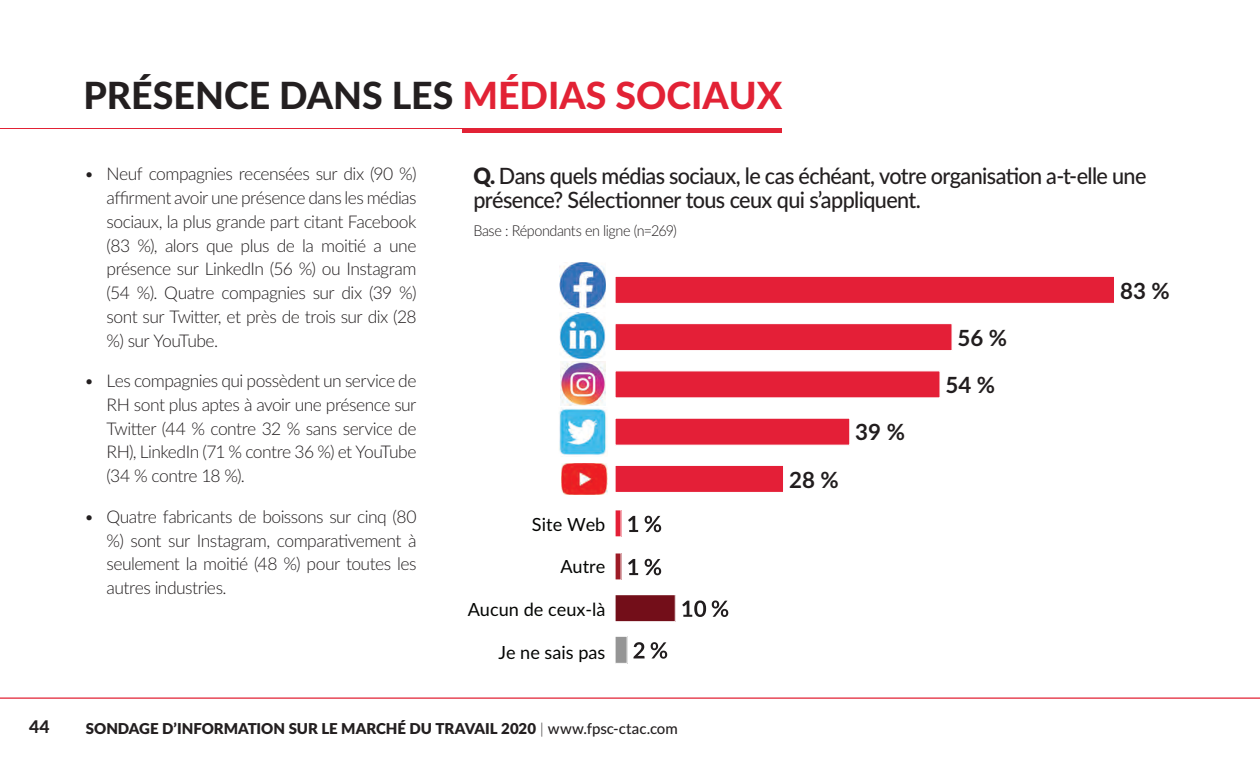
<style>
.page{position:relative;width:1260px;height:765px;background:#fff}
.page>*{position:absolute;margin:0;border:0;box-sizing:border-box;transform-origin:0 0}
.body_text{font:800 37.5px "Lato";color:#231f20}
.title_1{font:500 22.5px/23.8px "Lato";letter-spacing:-.025em;color:#231f20;scale:.96 1}
.t1{font:700 22.25px/47.2px "Lato";color:#211d1e;text-align:center}
.t2{font:18.12px "Lato";color:#040503}
.t3{font:300 17.5px/23.8px "Lato";letter-spacing:-.035em;color:#231f20;text-align:justify}
.t4{font:800 17.5px "Lato";color:#231f20}
.t5{font:900 15px "Lato";color:#231f20}
.title_1-2{font:300 15px "Lato";letter-spacing:-.035em;color:#231f20;scale:.96 1}
.s1{color:#e22235}
.s2{font-weight:900}
.s3{font-weight:300}
.s4{font-weight:500}
</style>
<div class="page">
<hr style="left:0;top:128px;width:781px;height:1px;background:#e22235">
<hr style="left:463px;top:128px;width:319px;height:4px;background:#e22235">
<svg style="left:615px;top:510px;width:7px;height:27px"></svg>
<svg style="left:615px;top:553px;width:7px;height:27px"></svg>
<svg style="left:615px;top:595px;width:61px;height:27px;background:#7c1d27"></svg>
<svg style="left:615px;top:276px;width:499px;height:216px"></svg>
<svg style="left:628px;top:516px;width:10px;height:16px"></svg>
<svg style="left:645px;top:516px;width:16px;height:16px"></svg>
<svg style="left:628px;top:559px;width:10px;height:16px"></svg>
<svg style="left:645px;top:559px;width:16px;height:16px"></svg>
<svg style="left:682px;top:600px;width:24px;height:17px"></svg>
<svg style="left:712px;top:601px;width:16px;height:16px"></svg>
<svg style="left:615px;top:636px;width:30px;height:28px"></svg>
<svg style="left:651px;top:642px;width:16px;height:17px"></svg>
<img style="left:560px;top:263px;width:45px;height:45px">
<img style="left:559px;top:408px;width:47px;height:47px">
<img style="left:559px;top:313px;width:46px;height:45px">
<img style="left:561px;top:361px;width:44px;height:45px">
<img style="left:561px;top:463px;width:46px;height:32px">
<hr style="left:0;top:697px;width:1260px;height:2px;background:#e22235">
<p class="body_text" style="left:83px;top:67px;width:700px">PRÉSENCE DANS LES <span class="s1">MÉDIAS SOCIAUX</span></p>
<p class="t3" style="left:107px;top:162px;width:311px;text-indent:-22px">• Neuf compagnies recensées sur dix (90 %) affirment avoir une présence dans les médias sociaux, la plus grande part citant Facebook (83 %), alors que plus de la moitié a une présence sur LinkedIn (56 %) ou Instagram (54 %). Quatre compagnies sur dix (39 %) sont sur Twitter, et près de trois sur dix (28 %) sur YouTube.</p>
<p class="t3" style="left:107px;top:368px;width:311px;text-indent:-22px">• Les compagnies qui possèdent un service de RH sont plus aptes à avoir une présence sur Twitter (44 % contre 32 % sans service de RH), LinkedIn (71 % contre 36 %) et YouTube (34 % contre 18 %).</p>
<p class="t3" style="left:107px;top:504px;width:311px;text-indent:-22px">• Quatre fabricants de boissons sur cinq (80 %) sont sur Instagram, comparativement à seulement la moitié (48 %) pour toutes les autres industries.</p>
<p class="title_1" style="left:473px;top:163px;width:703px"><span class="s2">Q.</span> Dans quels médias sociaux, le cas échéant, votre organisation a-t-elle une présence? Sélectionner tous ceux qui s’appliquent.</p>
<p class="title_1-2" style="left:473px;top:220px;width:214px">Base : Répondants en ligne (n=269)</p>
<p class="t2" style="left:532px;top:511px;width:75px">Site Web</p>
<p class="t2" style="left:560px;top:554px;width:47px">Autre</p>
<p class="t2" style="left:468px;top:596px;width:139px">Aucun de ceux-là</p>
<p class="t2" style="left:498px;top:639px;width:108px">Je ne sais pas</p>
<p class="t1" style="left:789px;top:455px;width:51px">28 %</p>
<p class="t1" style="left:855px;top:408px;width:51px">39 %</p>
<p class="t1" style="left:946px;top:313px;width:63px">56 %<br>54 %</p>
<p class="t1" style="left:1120px;top:266px;width:51px">83 %</p>
<p class="t4" style="left:29px;top:714px;width:22px">44</p>
<p class="t5" style="left:86px;top:717px;width:594px">SONDAGE D’INFORMATION SUR LE MARCHÉ DU TRAVAIL 2020 <span class="s3">|</span> <span class="s4">www.fpsc-ctac.com</span></p>
</div>
